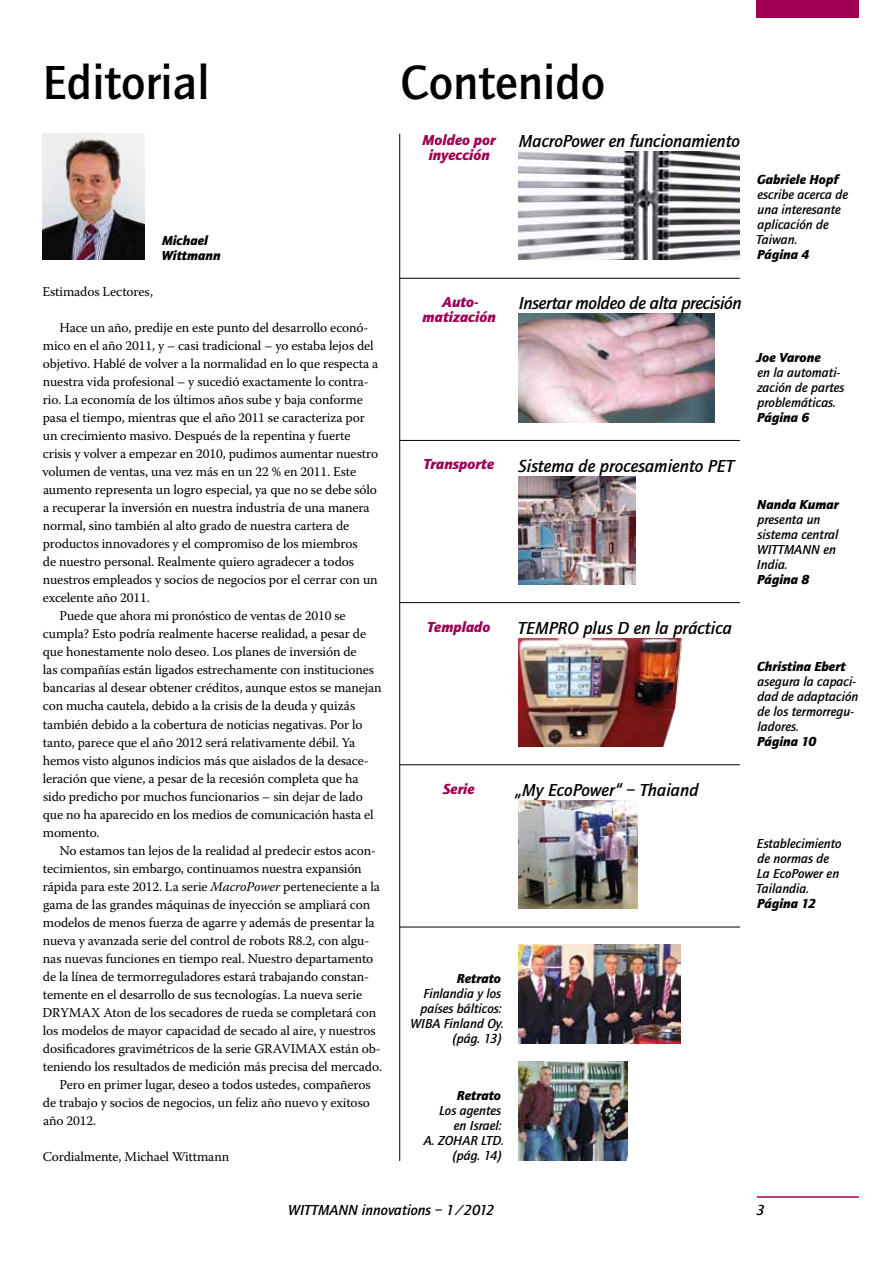
<style>
.page{position:relative;width:893px;height:1263px;background:#fff}
.page>*{position:absolute;margin:0;border:0;box-sizing:border-box;transform-origin:0 0}
.t1{font:500 49.5px "Quay Sans";color:#000}
.t2{font:italic 500 18px "Quay Sans";letter-spacing:-.005em;color:#000}
.t3{font:italic 900 15px/15px "Quay Sans";color:#9e0054;text-align:center}
.t4{font:italic 500 15px "Quay Sans";color:#000}
.t5{font:13.5px "Warnock Pro";letter-spacing:-.01em;color:#000}
.t6{font:italic 500 13.5px/15px "Quay Sans";color:#000}
.t7{font:italic 900 13.5px/15px "Quay Sans";color:#000}
.s1{font-style:italic}
</style>
<div class="page">
<div style="left:757px;top:0;width:102px;height:18px;background:#9e0054"></div>
<hr style="left:757px;top:1196px;width:102px;height:2px;background:#9e0054">
<hr style="left:399px;top:134px;width:1px;height:1027px;background:#000">
<img style="left:43px;top:134px;width:102px;height:126px">
<img style="left:519px;top:152px;width:221px;height:108px">
<img style="left:519px;top:314px;width:195px;height:108px">
<img style="left:519px;top:1062px;width:109px;height:99px">
<img style="left:518px;top:476px;width:117px;height:108px">
<img style="left:519px;top:638px;width:164px;height:108px">
<hr style="left:400px;top:440px;width:340px;height:1px;background:#000">
<hr style="left:400px;top:602px;width:340px;height:1px;background:#000">
<hr style="left:400px;top:764px;width:340px;height:1px;background:#000">
<hr style="left:400px;top:278px;width:340px;height:1px;background:#000">
<img style="left:519px;top:945px;width:161px;height:99px">
<img style="left:519px;top:800px;width:119px;height:108px">
<hr style="left:400px;top:927px;width:340px;height:1px;background:#000">
<h1 class="t1" style="left:42px;top:55px;width:169px">Editorial</h1>
<p class="t7" style="left:161px;top:233px;width:61px">Michael<br>Wittmann</p>
<p class="t5" style="left:42px;top:283px;width:112px">Estimados Lectores,</p>
<p class="t5" style="left:59px;top:319px;width:311px">Hace un año, predije en este punto del desarrollo econó-</p>
<p class="t5" style="left:43px;top:337px;width:332px">mico en el año 2011, y – casi tradicional – yo estaba lejos del</p>
<p class="t5" style="left:43px;top:355px;width:337px">objetivo. Hablé de volver a la normalidad en lo que respecta a</p>
<p class="t5" style="left:43px;top:373px;width:327px">nuestra vida profesional – y sucedió exactamente lo contra-</p>
<p class="t5" style="left:43px;top:391px;width:321px">rio. La economía de los últimos años sube y baja conforme</p>
<p class="t5" style="left:43px;top:409px;width:324px">pasa el tiempo, mientras que el año 2011 se caracteriza por</p>
<p class="t5" style="left:43px;top:428px;width:309px">un crecimiento masivo. Después de la repentina y fuerte</p>
<p class="t5" style="left:43px;top:446px;width:337px">crisis y volver a empezar en 2010, pudimos aumentar nuestro</p>
<p class="t5" style="left:42px;top:464px;width:315px">volumen de ventas, una vez más en un 22 % en 2011. Este</p>
<p class="t5" style="left:43px;top:482px;width:335px">aumento representa un logro especial, ya que no se debe sólo</p>
<p class="t5" style="left:43px;top:500px;width:328px">a recuperar la inversión en nuestra industria de una manera</p>
<p class="t5" style="left:43px;top:518px;width:308px">normal, sino también al alto grado de nuestra cartera de</p>
<p class="t5" style="left:43px;top:536px;width:316px">productos innovadores y el compromiso de los miembros</p>
<p class="t5" style="left:43px;top:554px;width:313px">de nuestro personal. Realmente quiero agradecer a todos</p>
<p class="t5" style="left:43px;top:572px;width:336px">nuestros empleados y socios de negocios por el cerrar con un</p>
<p class="t5" style="left:43px;top:590px;width:108px">excelente año 2011.</p>
<p class="t5" style="left:60px;top:608px;width:288px">Puede que ahora mi pronóstico de ventas de 2010 se</p>
<p class="t5" style="left:43px;top:626px;width:325px">cumpla? Esto podría realmente hacerse realidad, a pesar de</p>
<p class="t5" style="left:43px;top:644px;width:315px">que honestamente nolo deseo. Los planes de inversión de</p>
<p class="t5" style="left:43px;top:662px;width:333px">las compañías están ligados estrechamente con instituciones</p>
<p class="t5" style="left:43px;top:680px;width:340px">bancarias al desear obtener créditos, aunque estos se manejan</p>
<p class="t5" style="left:43px;top:698px;width:314px">con mucha cautela, debido a la crisis de la deuda y quizás</p>
<p class="t5" style="left:43px;top:716px;width:321px">también debido a la cobertura de noticias negativas. Por lo</p>
<p class="t5" style="left:43px;top:734px;width:314px">tanto, parece que el año 2012 será relativamente débil. Ya</p>
<p class="t5" style="left:43px;top:752px;width:327px">hemos visto algunos indicios más que aislados de la desace-</p>
<p class="t5" style="left:43px;top:770px;width:317px">leración que viene, a pesar de la recesión completa que ha</p>
<p class="t5" style="left:43px;top:788px;width:321px">sido predicho por muchos funcionarios – sin dejar de lado</p>
<p class="t5" style="left:43px;top:806px;width:332px">que no ha aparecido en los medios de comunicación hasta el</p>
<p class="t5" style="left:43px;top:824px;width:58px">momento.</p>
<p class="t5" style="left:59px;top:842px;width:318px">No estamos tan lejos de la realidad al predecir estos acon-</p>
<p class="t5" style="left:43px;top:860px;width:320px">tecimientos, sin embargo, continuamos nuestra expansión</p>
<p class="t5" style="left:43px;top:878px;width:339px">rápida para este 2012. La serie <span class="s1">MacroPower</span> perteneciente a la</p>
<p class="t5" style="left:43px;top:896px;width:329px">gama de las grandes máquinas de inyección se ampliará con</p>
<p class="t5" style="left:43px;top:914px;width:333px">modelos de menos fuerza de agarre y además de presentar la</p>
<p class="t5" style="left:43px;top:932px;width:328px">nueva y avanzada serie del control de robots R8.2, con algu-</p>
<p class="t5" style="left:43px;top:950px;width:332px">nas nuevas funciones en tiempo real. Nuestro departamento</p>
<p class="t5" style="left:43px;top:968px;width:328px">de la línea de termorreguladores estará trabajando constan-</p>
<p class="t5" style="left:43px;top:986px;width:321px">temente en el desarrollo de sus tecnologías. La nueva serie</p>
<p class="t5" style="left:43px;top:1004px;width:335px">DRYMAX Aton de los secadores de rueda se completará con</p>
<p class="t5" style="left:43px;top:1022px;width:334px">los modelos de mayor capacidad de secado al aire, y nuestros</p>
<p class="t5" style="left:43px;top:1040px;width:339px">dosificadores gravimétricos de la serie GRAVIMAX están ob-</p>
<p class="t5" style="left:43px;top:1058px;width:341px">teniendo los resultados de medición más precisa del mercado.</p>
<p class="t5" style="left:60px;top:1076px;width:313px">Pero en primer lugar, deseo a todos ustedes, compañeros</p>
<p class="t5" style="left:43px;top:1094px;width:328px">de trabajo y socios de negocios, un feliz año nuevo y exitoso</p>
<p class="t5" style="left:43px;top:1112px;width:55px">año 2012.</p>
<p class="t5" style="left:43px;top:1148px;width:188px">Cordialmente, Michael Wittmann</p>
<h1 class="t1" style="left:401px;top:55px;width:206px">Contenido</h1>
<p class="t3" style="left:423px;top:132px;width:75px">Moldeo por inyección</p>
<h2 class="t2" style="left:519px;top:131px;width:222px">MacroPower en funcionamiento</h2>
<p class="t3" style="left:423px;top:295px;width:75px">Auto&shy;matización</p>
<h2 class="t2" style="left:519px;top:293px;width:224px">Insertar moldeo de alta precisión</h2>
<p class="t3" style="left:423px;top:457px;width:72px">Transporte</p>
<h2 class="t2" style="left:519px;top:455px;width:217px">Sistema de procesamiento PET</h2>
<p class="t3" style="left:427px;top:619px;width:65px">Templado</p>
<h2 class="t2" style="left:518px;top:618px;width:216px">TEMPRO plus D en la práctica</h2>
<p class="t3" style="left:443px;top:781px;width:33px">Serie</p>
<h2 class="t2" style="left:515px;top:780px;width:185px">„My EcoPower“ – Thaiand</h2>
<p class="t7" style="left:757px;top:172px;width:83px">Gabriele Hopf</p>
<p class="t6" style="left:756px;top:188px;width:94px">escribe acerca de una interesante aplicación de<br>Taiwan.</p>
<p class="t7" style="left:757px;top:247px;width:54px">Página 4</p>
<p class="t7" style="left:756px;top:349px;width:66px">Joe Varone</p>
<p class="t6" style="left:757px;top:365px;width:89px">en la automati&shy;zación de partes problemáticas.</p>
<p class="t7" style="left:757px;top:409px;width:54px">Página 6</p>
<p class="t7" style="left:757px;top:497px;width:83px">Nanda Kumar</p>
<p class="t6" style="left:757px;top:512px;width:83px">presenta un sistema central<br>WITTMANN en<br>India.</p>
<p class="t7" style="left:757px;top:572px;width:54px">Página 8</p>
<p class="t7" style="left:757px;top:658px;width:90px">Christina Ebert</p>
<p class="t6" style="left:757px;top:674px;width:102px">asegura la capaci&shy;dad de adaptación de los termorregu&shy;ladores.</p>
<p class="t7" style="left:757px;top:733px;width:61px">Página 10</p>
<p class="t6" style="left:756px;top:836px;width:87px">Establecimiento de normas de<br>La EcoPower en<br>Tailandia.</p>
<p class="t7" style="left:757px;top:896px;width:60px">Página 12</p>
<p class="t7" style="left:457px;top:971px;width:46px">Retrato</p>
<p class="t6" style="left:410px;top:986px;width:95px;text-align:right">Finlandia y los países bálticos:<br>WIBA Finland Oy. (pág. 13)</p>
<p class="t7" style="left:457px;top:1088px;width:46px">Retrato</p>
<p class="t6" style="left:424px;top:1103px;width:82px;text-align:right">Los agentes<br>en Israel:<br>A. ZOHAR LTD. (pág. 14)</p>
<p class="t4" style="left:288px;top:1201px;width:208px">WITTMANN innovations – 1/2012</p>
<p class="t4" style="left:756px;top:1201px;width:10px">3</p>
</div>
